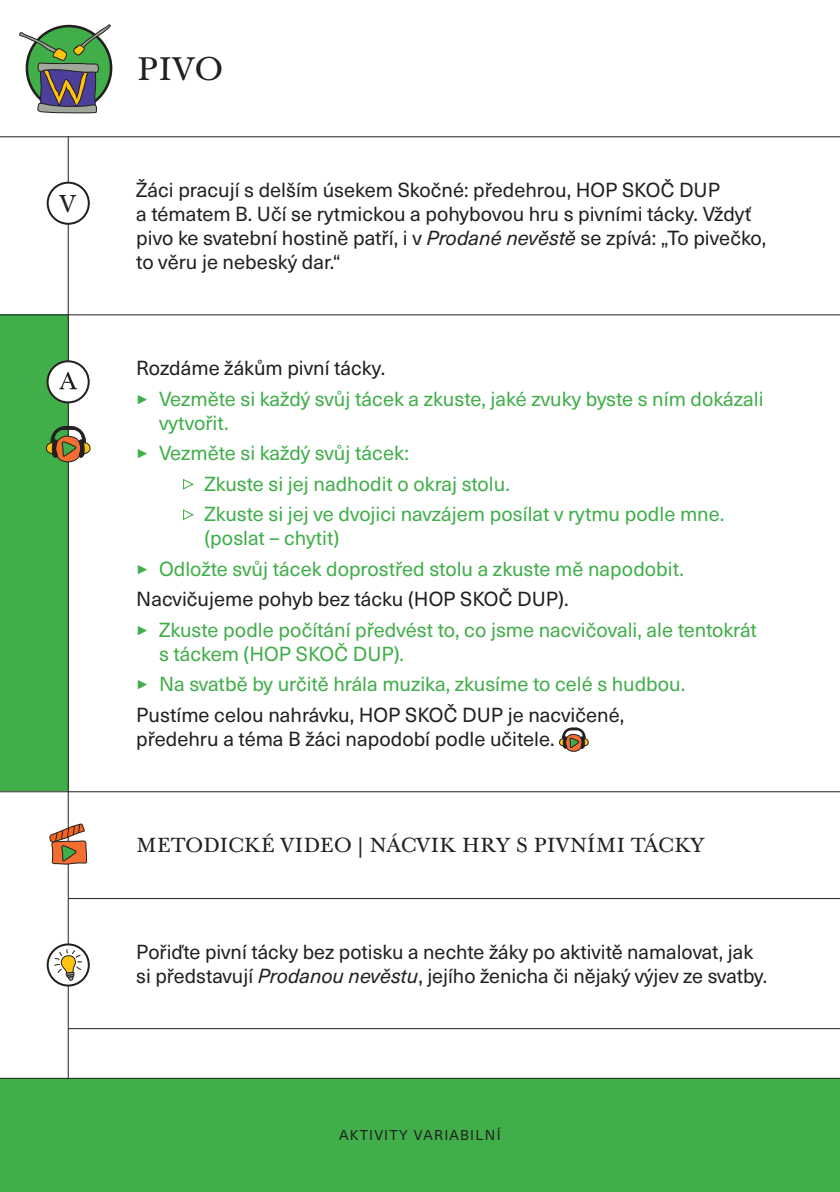
<style>
.page{position:relative;width:840px;height:1192px;background:#fff}
.page>*{position:absolute;margin:0;border:0;box-sizing:border-box;transform-origin:0 0}
.Hlavní_nadpis_16{font:32px "Baskerville 10 Pro";color:#231f20}
.Nadpis_12{font:24px "Baskerville 10 Pro";color:#231f20}
.Poznámky_10_Neue{font:20px/24px "Neue Haas Unica W1 G";color:#231f20}
.Poznámky_10_Neue-2{font:20px/24px "Neue Haas Unica W1 G";color:#40ae49}
.Nadpis_12-2{font:20px "Baskerville 10 Pro";color:#231f20}
.Nadpis_12-3{font:14px "Neue Haas Unica W1 G";letter-spacing:.08em;color:#231f20}
.s1{font-style:italic}
.s2{font-family:"Arial";font-size:13px}
</style>
<div class="page">
<div style="left:0;top:314px;width:69px;height:477px;background:#40ae49"></div>
<hr style="left:0;top:136px;width:839px;height:1px;background:#231f20">
<hr style="left:0;top:314px;width:839px;height:1px;background:#231f20">
<hr style="left:0;top:791px;width:839px;height:1px;background:#231f20">
<hr style="left:68px;top:898px;width:771px;height:1px;background:#231f20">
<hr style="left:68px;top:1028px;width:771px;height:1px;background:#231f20">
<svg style="left:559px;top:727px;width:30px;height:25px"></svg>
<hr style="left:68px;top:136px;width:1px;height:1055px;background:#231f20">
<div style="left:48px;top:183px;width:41px;height:41px;background:#fff;border-radius:50%"></div>
<div style="left:47px;top:182px;width:43px;height:43px;border:2px solid #231f20;border-radius:50%"></div>
<div style="left:0;top:1077px;width:839px;height:114px;background:#40ae49"></div>
<hr style="left:0;top:1077px;width:839px;height:1px;background:#231f20">
<svg style="left:46px;top:416px;width:45px;height:48px"></svg>
<svg style="left:48px;top:944px;width:41px;height:41px"></svg>
<div style="left:47px;top:943px;width:43px;height:43px;border:2px solid #231f20;border-radius:50%"></div>
<svg style="left:54px;top:948px;width:29px;height:33px"></svg>
<svg style="left:19px;top:25px;width:94px;height:89px"></svg>
<div style="left:48px;top:361px;width:41px;height:41px;background:#fff;border-radius:50%"></div>
<div style="left:47px;top:360px;width:43px;height:43px;border:2px solid #231f20;border-radius:50%"></div>
<svg style="left:59px;top:372px;width:18px;height:17px"></svg>
<svg style="left:49px;top:822px;width:38px;height:72px"></svg>
<p class="Nadpis_12" style="left:59px;top:189px;width:18px">V</p>
<p class="Hlavní_nadpis_16" style="left:137px;top:49px;width:88px">PIVO</p>
<p class="Poznámky_10_Neue" style="left:136px;top:177px;width:631px">Žáci pracují s delším úsekem Skočné: předehrou, HOP SKOČ DUP<br>a tématem B. Učí se rytmickou a pohybovou hru s pivními tácky. Vždyť pivo ke svatební hostině patří, i v <span class="s1">Prodané nevěstě</span> se zpívá: „To pivečko, to věru je nebeský dar.“</p>
<p class="Poznámky_10_Neue" style="left:136px;top:355px;width:250px">Rozdáme žákům pivní tácky.</p>
<p class="Poznámky_10_Neue-2" style="left:159px;top:385px;width:606px;text-indent:-23px"><span class="s2">►</span> Vezměte si každý svůj tácek a zkuste, jaké zvuky byste s ním dokázali vytvořit.</p>
<p class="Poznámky_10_Neue-2" style="left:136px;top:440px;width:274px"><span class="s2">►</span> Vezměte si každý svůj tácek:</p>
<p class="Poznámky_10_Neue-2" style="left:182px;top:470px;width:329px"><span class="s2">►</span> Zkuste si jej nadhodit o okraj stolu.</p>
<p class="Poznámky_10_Neue-2" style="left:204px;top:501px;width:521px;text-indent:-23px"><span class="s2">►</span> Zkuste si jej ve dvojici navzájem posílat v rytmu podle mne. (poslat – chytit)</p>
<p class="Poznámky_10_Neue-2" style="left:136px;top:555px;width:549px"><span class="s2">►</span> Odložte svůj tácek doprostřed stolu a zkuste mě napodobit.</p>
<p class="Poznámky_10_Neue" style="left:136px;top:586px;width:433px">Nacvičujeme pohyb bez tácku (HOP SKOČ DUP).</p>
<p class="Poznámky_10_Neue-2" style="left:159px;top:616px;width:599px;text-indent:-23px"><span class="s2">►</span> Zkuste podle počítání předvést to, co jsme nacvičovali, ale tentokrát s táckem (HOP SKOČ DUP).</p>
<p class="Poznámky_10_Neue-2" style="left:136px;top:671px;width:550px"><span class="s2">►</span> Na svatbě by určitě hrála muzika, zkusíme to celé s hudbou.</p>
<p class="Poznámky_10_Neue" style="left:136px;top:701px;width:489px">Pustíme celou nahrávku, HOP SKOČ DUP je nacvičené, předehru a téma B žáci napodobí podle učitele.</p>
<p class="Nadpis_12-2" style="left:136px;top:832px;width:570px">METODICKÉ VIDEO | NÁCVIK HRY S PIVNÍMI TÁCKY</p>
<p class="Poznámky_10_Neue" style="left:136px;top:938px;width:632px">Pořiďte pivní tácky bez potisku a nechte žáky po aktivitě namalovat, jak si představují <span class="s1">Prodanou nevěstu</span>, jejího ženicha či nějaký výjev ze svatby.</p>
<p class="Nadpis_12-3" style="left:339px;top:1124px;width:163px">AKTIVITY VARIABILNÍ</p>
</div>
